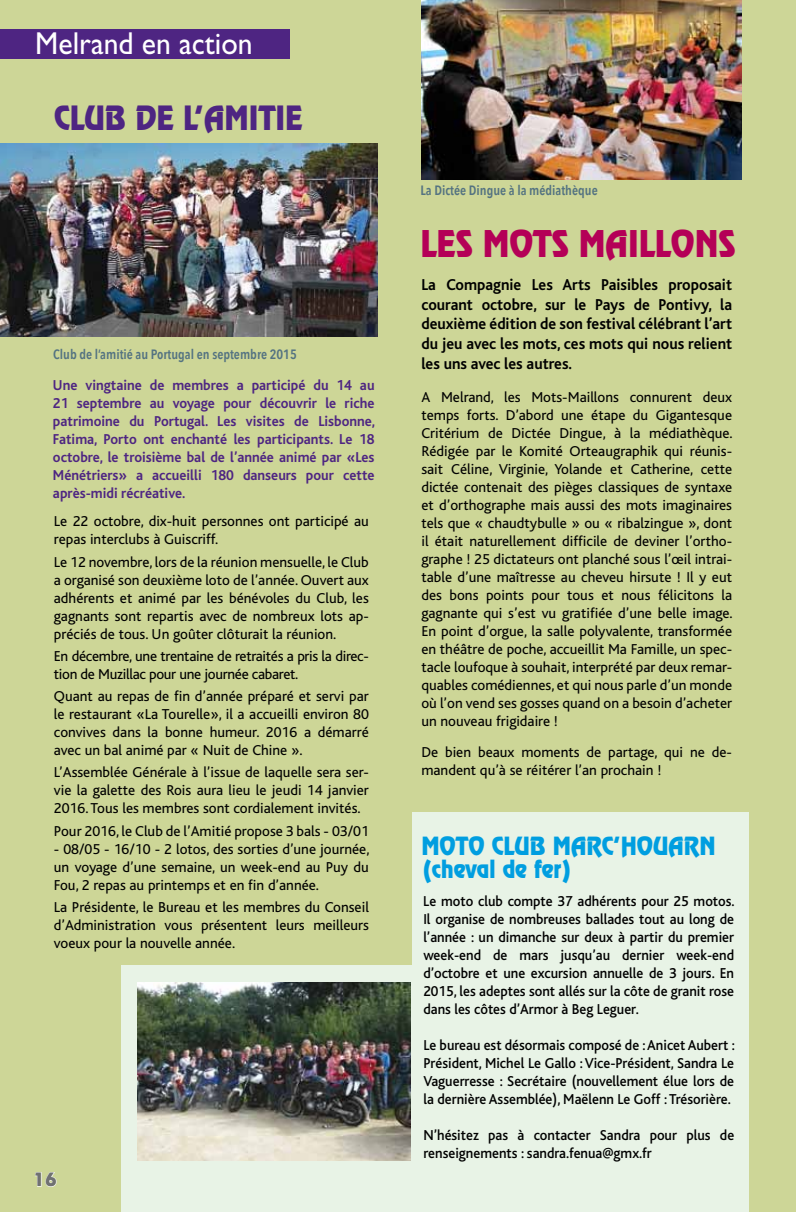
<style>
.page{position:relative;width:796px;height:1212px;background:#fff}
.page>*{position:absolute;margin:0;border:0;box-sizing:border-box;transform-origin:0 0}
.t1{font:33px "Revue";color:#b40057;scale:.9 1}
.t2{font:31.8px "Gill Sans Std";color:#fff;scale:.93 1}
.t3{font:30px "Revue";color:#4e2582;scale:.9 1}
.t4{font:22.5px/23px "Revue";color:#009ee0;scale:.9 1}
.t5{font:700 16.5px/19.8px "Bliss";color:#000;text-align:justify;scale:.95 1}
.t6{font:16.5px "Revue";color:#707172}
.t7{font:15px/18px "Bliss";color:#000;text-align:justify}
.t8{font:500 15px/18px "Bliss";color:#000;text-align:justify;scale:.95 1}
.t9{font:700 15px/18px "Bliss";color:#4e2582;text-align:justify;scale:.95 1}
.t10{font:15px/18px "Bliss";letter-spacing:-.02em;color:#000}
.t11{font:600 13.5px "Avenir Next Condensed";color:#547381}
</style>
<div class="page">
<div style="left:0;top:0;width:795px;height:1212px;background:#cdd697"></div>
<div style="left:412px;top:813px;width:335px;height:399px;background:#e8f3e6"></div>
<div style="left:121px;top:965px;width:336px;height:247px;background:#e8f3e6"></div>
<svg style="left:35px;top:1172px;width:22px;height:15px"></svg>
<img style="left:0;top:144px;width:377px;height:193px">
<div style="left:0;top:29px;width:289px;height:30px;background:#4e2582"></div>
<img style="left:421px;top:0;width:320px;height:179px">
<img style="left:137px;top:982px;width:273px;height:178px">
<h2 class="t2" style="left:35px;top:25px;width:235px">Melrand en action</h2>
<h3 class="t3" style="left:54px;top:98px;width:277px">CLUB DE L’AMITIE</h3>
<p class="t11" style="left:53px;top:343px;width:245px">Club de l’amitié au Portugal en septembre 2015</p>
<p class="t9" style="left:53px;top:376px;width:340px">Une vingtaine de membres a participé du 14 au 21 septembre au voyage pour découvrir le riche patrimoine du Portugal. Les visites de Lisbonne, Fatima, Porto ont enchanté les participants. Le 18 octobre, le troisième bal de l’année animé par «Les Ménétriers» a accueilli 180 danseurs pour cette après-midi récréative.</p>
<p class="t7" style="left:54px;top:513px;width:316px">Le 22 octobre, dix-huit personnes ont participé au repas interclubs à Guiscriff.</p>
<p class="t7" style="left:54px;top:553px;width:316px">Le 12 novembre, lors de la réunion mensuelle, le Club a organisé son deuxième loto de l’année. Ouvert aux adhérents et animé par les bénévoles du Club, les gagnants sont repartis avec de nombreux lots ap&shy;préciés de tous. Un goûter clôturait la réunion.</p>
<p class="t10" style="left:54px;top:647px;width:316px">En décembre, une trentaine de retraités a pris la direc&shy;tion de Muzillac pour une journée cabaret.</p>
<p class="t7" style="left:54px;top:687px;width:316px">Quant au repas de fin d’année préparé et servi par le restaurant «La Tourelle», il a accueilli environ 80 convives dans la bonne humeur. 2016 a démarré avec un bal animé par « Nuit de Chine ».</p>
<p class="t7" style="left:54px;top:764px;width:316px">L’Assemblée Générale à l’issue de laquelle sera ser&shy;vie la galette des Rois aura lieu le jeudi 14 janvier 2016. Tous les membres sont cordialement invités.</p>
<p class="t7" style="left:54px;top:822px;width:316px">Pour 2016, le Club de l’Amitié propose 3 bals - 03/01</p>
<p class="t7" style="left:54px;top:840px;width:317px">- 08/05 - 16/10 - 2 lotos, des sorties d’une journée, un voyage d’une semaine, un week-end au Puy du Fou, 2 repas au printemps et en fin d’année.</p>
<p class="t7" style="left:54px;top:898px;width:316px">La Présidente, le Bureau et les membres du Conseil d’Administration vous présentent leurs meilleurs voeux pour la nouvelle année.</p>
<p class="t6" style="left:36px;top:1168px;width:22px">16</p>
<p class="t11" style="left:420px;top:179px;width:178px">La Dictée Dingue à la médiathèque</p>
<h1 class="t1" style="left:420px;top:221px;width:351px">LES MOTS MAILLONS</h1>
<p class="t5" style="left:421px;top:275px;width:328px">La Compagnie Les Arts Paisibles proposait courant octobre, sur le Pays de Pontivy, la deuxième édition de son festival célébrant l’art du jeu avec les mots, ces mots qui nous relient les uns avec les autres.</p>
<p class="t7" style="left:421px;top:388px;width:312px">A Melrand, les Mots-Maillons connurent deux temps forts. D’abord une étape du Gigantesque Critérium de Dictée Dingue, à la médiathèque.<br>Rédigée par le Komité Orteaugraphik qui réunis&shy;sait Céline, Virginie, Yolande et Catherine, cette dictée contenait des pièges classiques de syntaxe et d’orthographe mais aussi des mots imaginaires tels que « chaudtybulle » ou « ribalzingue », dont il était naturellement difficile de deviner l’ortho&shy;graphe ! 25 dictateurs ont planché sous l’œil intrai&shy;table d’une maîtresse au cheveu hirsute ! Il y eut des bons points pour tous et nous félicitons la gagnante qui s’est vu gratifiée d’une belle image.<br>En point d’orgue, la salle polyvalente, transformée en théâtre de poche, accueillit Ma Famille, un spec&shy;tacle loufoque à souhait, interprété par deux remar&shy;quables comédiennes, et qui nous parle d’un monde où l’on vend ses gosses quand on a besoin d’acheter un nouveau frigidaire !</p>
<p class="t7" style="left:421px;top:743px;width:312px">De bien beaux moments de partage, qui ne de&shy;mandent qu’à se réitérer l’an prochain !</p>
<h3 class="t4" style="left:421px;top:834px;width:328px">MOTO CLUB MARC’HOUARN (cheval de fer)</h3>
<p class="t8" style="left:423px;top:893px;width:329px">Le moto club compte 37 adhérents pour 25 motos.<br>Il organise de nombreuses ballades tout au long de l’année : un dimanche sur deux à partir du premier week-end de mars jusqu’au dernier week-end d’octobre et une excursion annuelle de 3 jours. En 2015, les adeptes sont allés sur la côte de granit rose dans les côtes d’Armor à Beg Leguer.</p>
<p class="t8" style="left:423px;top:1037px;width:329px">Le bureau est désormais composé de :Anicet Aubert :<br>Président, Michel Le Gallo :Vice-Président, Sandra Le Vaguerresse : Secrétaire (nouvellement élue lors de la dernière Assemblée), Maëlenn Le Goff : Trésorière.</p>
<p class="t8" style="left:423px;top:1127px;width:328px">N’hésitez pas à contacter Sandra pour plus de renseignements : sandra.fenua@gmx.fr</p>
</div>
